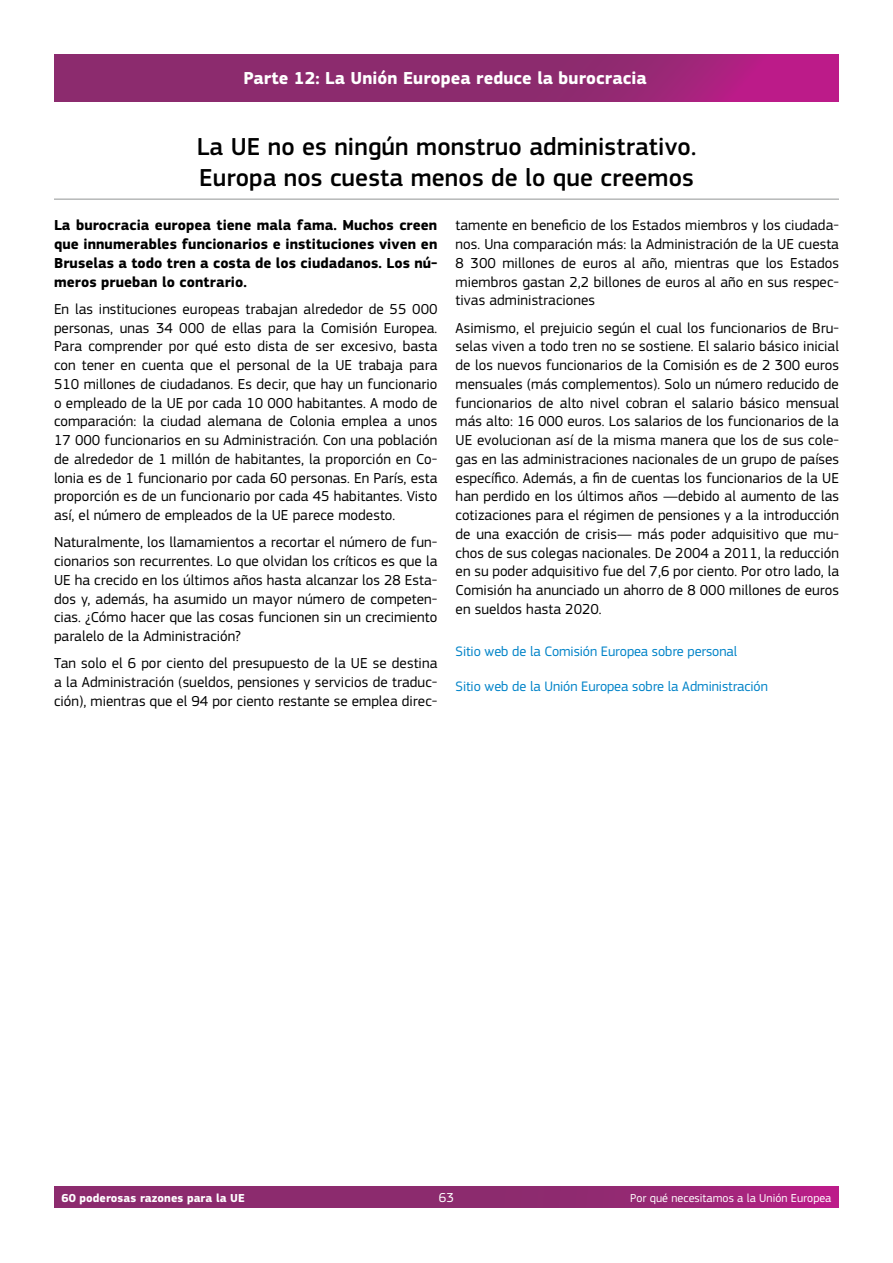
<style>
.page{position:relative;width:893px;height:1263px;background:#fff}
.page>*{position:absolute;margin:0;border:0;box-sizing:border-box;transform-origin:0 0}
.t1{font:500 25.5px/30.6px "PF Square Sans Pro";letter-spacing:.005em;color:#000}
.t2{font:700 18px "PF Square Sans Pro";letter-spacing:.005em;color:#fff}
.t3{font:15px/18.8px "PF Square Sans Pro";letter-spacing:.005em;color:#000;text-align:justify}
.t4{font:700 15px/18.8px "PF Square Sans Pro";letter-spacing:.005em;color:#000;text-align:justify}
.t5{font:14.25px "PF Square Sans Pro";letter-spacing:-.005em;color:#0083c8}
.t6{font:13.5px "PF Square Sans Pro";color:#fff}
.t7{font:12px "PF Square Sans Pro";letter-spacing:.005em;color:#fff}
.t8{font:700 12px "PF Square Sans Pro";letter-spacing:.005em;color:#fff}
</style>
<div class="page">
<svg style="left:55px;top:1187px;width:783px;height:20px;background:#932872"></svg>
<svg style="left:55px;top:55px;width:783px;height:47px;background:#952873"></svg>
<hr style="left:54px;top:199px;width:785px;height:1px;background:#919495">
<p class="t2" style="left:243px;top:67px;width:405px">Parte 12: La Unión Europea reduce la burocracia</p>
<h1 class="t1" style="left:197px;top:132px;width:501px">La UE no es ningún monstruo administrativo.<br>Europa nos cuesta menos de lo que creemos</h1>
<p class="t4" style="left:54px;top:216px;width:385px">La burocracia europea tiene mala fama. Muchos creen que innumerables funcionarios e instituciones viven en Bruselas a todo tren a costa de los ciudadanos. Los nú&shy;meros prueban lo contrario.</p>
<p class="t3" style="left:54px;top:300px;width:385px">En las instituciones europeas trabajan alrededor de 55 000 personas, unas 34 000 de ellas para la Comisión Europea.<br>Para comprender por qué esto dista de ser excesivo, basta con tener en cuenta que el personal de la UE trabaja para 510 millones de ciudadanos. Es decir, que hay un funcionario o empleado de la UE por cada 10 000 habitantes. A modo de comparación: la ciudad alemana de Colonia emplea a unos 17 000 funcionarios en su Administración. Con una población de alrededor de 1 millón de habitantes, la proporción en Co&shy;lonia es de 1 funcionario por cada 60 personas. En París, esta proporción es de un funcionario por cada 45 habitantes. Visto así, el número de empleados de la UE parece modesto.</p>
<p class="t3" style="left:54px;top:533px;width:385px">Naturalmente, los llamamientos a recortar el número de fun&shy;cionarios son recurrentes. Lo que olvidan los críticos es que la UE ha crecido en los últimos años hasta alcanzar los 28 Esta&shy;dos y, además, ha asumido un mayor número de competen&shy;cias. ¿Cómo hacer que las cosas funcionen sin un crecimiento paralelo de la Administración?</p>
<p class="t3" style="left:54px;top:654px;width:385px">Tan solo el 6 por ciento del presupuesto de la UE se destina a la Administración (sueldos, pensiones y servicios de traduc&shy;ción), mientras que el 94 por ciento restante se emplea direc-</p>
<p class="t3" style="left:456px;top:216px;width:385px">tamente en beneficio de los Estados miembros y los ciudada&shy;nos. Una comparación más: la Administración de la UE cuesta 8 300 millones de euros al año, mientras que los Estados miembros gastan 2,2 billones de euros al año en sus respec&shy;tivas administraciones</p>
<p class="t3" style="left:456px;top:318px;width:385px">Asimismo, el prejuicio según el cual los funcionarios de Bru&shy;selas viven a todo tren no se sostiene. El salario básico inicial de los nuevos funcionarios de la Comisión es de 2 300 euros mensuales (más complementos). Solo un número reducido de funcionarios de alto nivel cobran el salario básico mensual más alto: 16 000 euros. Los salarios de los funcionarios de la UE evolucionan así de la misma manera que los de sus cole&shy;gas en las administraciones nacionales de un grupo de países específico. Además, a fin de cuentas los funcionarios de la UE han perdido en los últimos años —debido al aumento de las cotizaciones para el régimen de pensiones y a la introducción de una exacción de crisis— más poder adquisitivo que mu&shy;chos de sus colegas nacionales. De 2004 a 2011, la reducción en su poder adquisitivo fue del 7,6 por ciento. Por otro lado, la Comisión ha anunciado un ahorro de 8 000 millones de euros en sueldos hasta 2020.</p>
<p class="t5" style="left:456px;top:643px;width:283px">Sitio web de la Comisión Europea sobre personal</p>
<p class="t5" style="left:456px;top:677px;width:314px">Sitio web de la Unión Europea sobre la Administración</p>
<p class="t8" style="left:62px;top:1190px;width:185px">60 poderosas razones para la UE</p>
<p class="t6" style="left:439px;top:1190px;width:17px">63</p>
<p class="t7" style="left:630px;top:1190px;width:203px">Por qué necesitamos a la Unión Europea</p>
</div>
